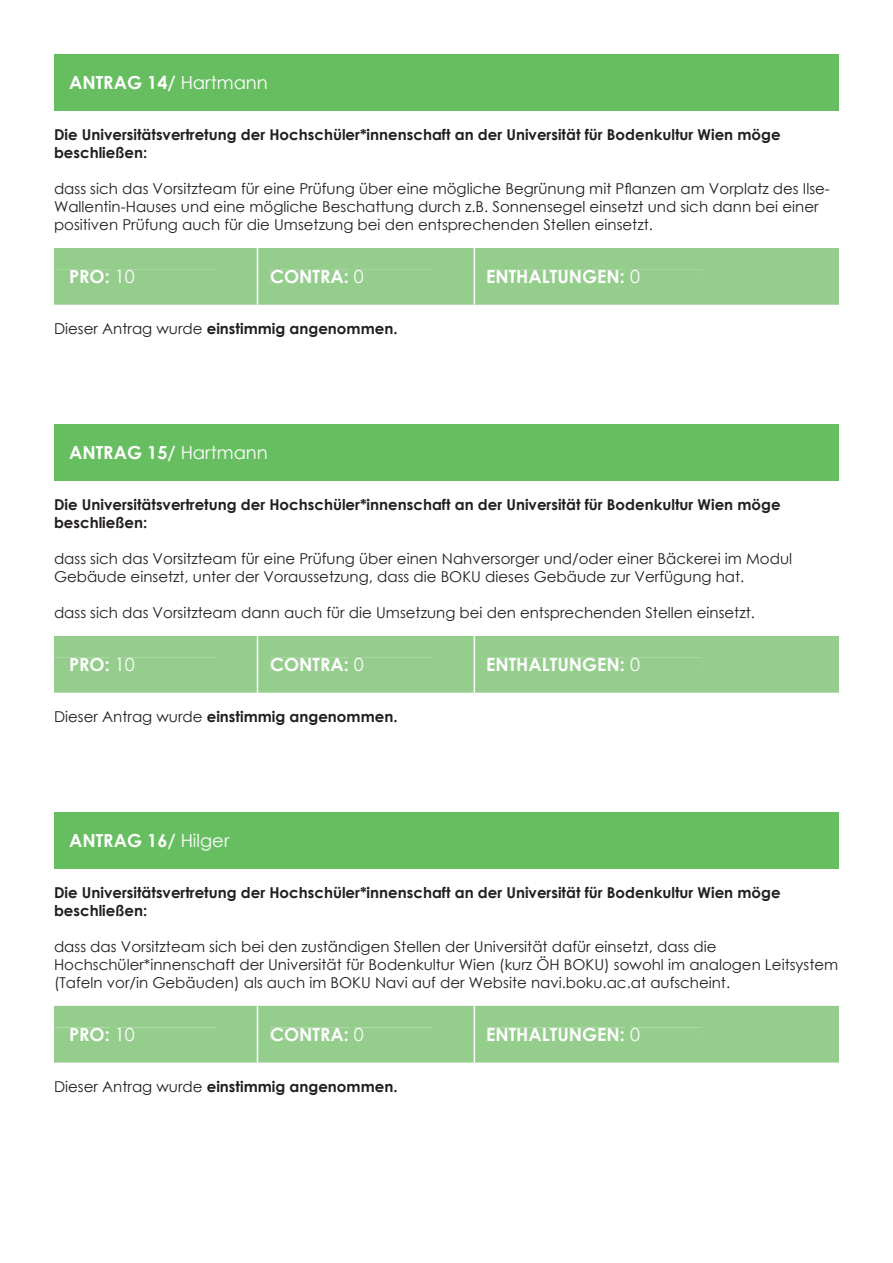
<style>
.page{position:relative;width:893px;height:1263px;background:#fff}
.page>*{position:absolute;margin:0;border:0;box-sizing:border-box;transform-origin:0 0}
.t1{font:700 18px "Century Gothic";color:#fff}
.t2{font:15px/18px "Century Gothic";color:#231f20}
.t3{font:700 15px/18px "Century Gothic";color:#231f20}
.s1{font-weight:400}
</style>
<div class="page">
<div style="left:54px;top:248px;width:785px;height:57px;background:#95cd8d"></div>
<div style="left:54px;top:270px;width:56px;height:13px;background:#95cd8d"></div>
<div style="left:117px;top:270px;width:99px;height:13px;background:#95cd8d"></div>
<div style="left:271px;top:270px;width:78px;height:13px;background:#95cd8d"></div>
<div style="left:354px;top:270px;width:78px;height:13px;background:#95cd8d"></div>
<div style="left:487px;top:270px;width:138px;height:13px;background:#95cd8d"></div>
<div style="left:631px;top:270px;width:71px;height:13px;background:#95cd8d"></div>
<hr style="left:257px;top:248px;width:1px;height:57px;background:#fff">
<hr style="left:474px;top:248px;width:1px;height:57px;background:#fff">
<div style="left:54px;top:636px;width:785px;height:57px;background:#95cd8d"></div>
<div style="left:54px;top:658px;width:56px;height:13px;background:#95cd8d"></div>
<div style="left:117px;top:658px;width:99px;height:13px;background:#95cd8d"></div>
<div style="left:271px;top:658px;width:78px;height:13px;background:#95cd8d"></div>
<div style="left:354px;top:658px;width:78px;height:13px;background:#95cd8d"></div>
<div style="left:487px;top:658px;width:138px;height:13px;background:#95cd8d"></div>
<div style="left:631px;top:658px;width:71px;height:13px;background:#95cd8d"></div>
<hr style="left:257px;top:636px;width:1px;height:57px;background:#fff">
<hr style="left:474px;top:636px;width:1px;height:57px;background:#fff">
<div style="left:54px;top:1006px;width:785px;height:56px;background:#95cd8d"></div>
<div style="left:54px;top:1028px;width:56px;height:13px;background:#95cd8d"></div>
<div style="left:117px;top:1028px;width:99px;height:13px;background:#95cd8d"></div>
<div style="left:271px;top:1028px;width:78px;height:13px;background:#95cd8d"></div>
<div style="left:354px;top:1028px;width:78px;height:13px;background:#95cd8d"></div>
<div style="left:487px;top:1028px;width:138px;height:13px;background:#95cd8d"></div>
<div style="left:631px;top:1028px;width:71px;height:13px;background:#95cd8d"></div>
<hr style="left:257px;top:1006px;width:1px;height:56px;background:#fff">
<hr style="left:474px;top:1006px;width:1px;height:56px;background:#fff">
<div style="left:54px;top:54px;width:785px;height:57px;background:#67be61"></div>
<div style="left:54px;top:424px;width:785px;height:57px;background:#67be61"></div>
<div style="left:54px;top:812px;width:785px;height:56px;background:#67be61"></div>
<p class="t1" style="left:69px;top:69px;width:200px">ANTRAG 14/ <span class="s1">Hartmann</span></p>
<p class="t3" style="left:54px;top:125px;width:728px">Die Universitätsvertretung der Hochschüler*innenschaft an der Universität für Bodenkultur Wien möge beschließen:</p>
<p class="t2" style="left:54px;top:179px;width:777px">dass sich das Vorsitzteam für eine Prüfung über eine mögliche Begrünung mit Pflanzen am Vorplatz des Ilse-<br>Wallentin-Hauses und eine mögliche Beschattung durch z.B. Sonnensegel einsetzt und sich dann bei einer positiven Prüfung auch für die Umsetzung bei den entsprechenden Stellen einsetzt.</p>
<p class="t1" style="left:69px;top:263px;width:67px">PRO: <span class="s1">10</span></p>
<p class="t1" style="left:270px;top:263px;width:95px">CONTRA: <span class="s1">0</span></p>
<p class="t1" style="left:486px;top:263px;width:155px">ENTHALTUNGEN: <span class="s1">0</span></p>
<p class="t3" style="left:54px;top:319px;width:345px"><span class="s1">Dieser Antrag wurde</span> einstimmig angenommen.</p>
<p class="t1" style="left:69px;top:439px;width:200px">ANTRAG 15/ <span class="s1">Hartmann</span></p>
<p class="t3" style="left:54px;top:495px;width:728px">Die Universitätsvertretung der Hochschüler*innenschaft an der Universität für Bodenkultur Wien möge beschließen:</p>
<p class="t2" style="left:54px;top:549px;width:740px">dass sich das Vorsitzteam für eine Prüfung über einen Nahversorger und/oder einer Bäckerei im Modul<br>Gebäude einsetzt, unter der Voraussetzung, dass die BOKU dieses Gebäude zur Verfügung hat.</p>
<p class="t2" style="left:54px;top:603px;width:702px">dass sich das Vorsitzteam dann auch für die Umsetzung bei den entsprechenden Stellen einsetzt.</p>
<p class="t1" style="left:69px;top:651px;width:67px">PRO: <span class="s1">10</span></p>
<p class="t1" style="left:270px;top:651px;width:95px">CONTRA: <span class="s1">0</span></p>
<p class="t1" style="left:486px;top:651px;width:155px">ENTHALTUNGEN: <span class="s1">0</span></p>
<p class="t3" style="left:54px;top:707px;width:345px"><span class="s1">Dieser Antrag wurde</span> einstimmig angenommen.</p>
<p class="t1" style="left:69px;top:827px;width:162px">ANTRAG 16/ <span class="s1">Hilger</span></p>
<p class="t3" style="left:54px;top:883px;width:728px">Die Universitätsvertretung der Hochschüler*innenschaft an der Universität für Bodenkultur Wien möge beschließen:</p>
<p class="t2" style="left:54px;top:937px;width:786px">dass das Vorsitzteam sich bei den zuständigen Stellen der Universität dafür einsetzt, dass die<br>Hochschüler*innenschaft der Universität für Bodenkultur Wien (kurz ÖH BOKU) sowohl im analogen Leitsystem (Tafeln vor/in Gebäuden) als auch im BOKU Navi auf der Website navi.boku.ac.at aufscheint.</p>
<p class="t1" style="left:69px;top:1021px;width:67px">PRO: <span class="s1">10</span></p>
<p class="t1" style="left:270px;top:1021px;width:95px">CONTRA: <span class="s1">0</span></p>
<p class="t1" style="left:486px;top:1021px;width:155px">ENTHALTUNGEN: <span class="s1">0</span></p>
<p class="t3" style="left:54px;top:1077px;width:345px"><span class="s1">Dieser Antrag wurde</span> einstimmig angenommen.</p>
</div>
